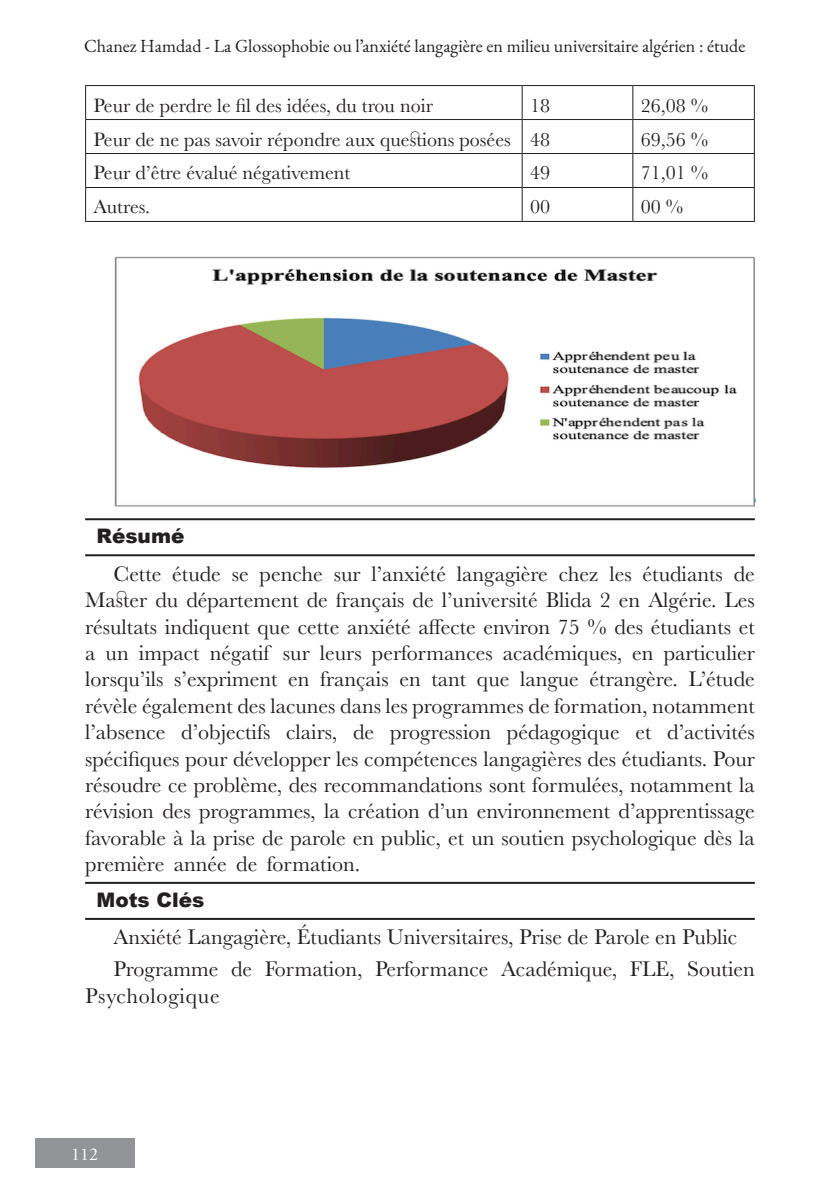
<style>
.page{position:relative;width:840px;height:1191px;background:#fff}
.page>*{position:absolute;margin:0;border:0;box-sizing:border-box;transform-origin:0 0}
.t1{font:22px/26.4px "Baskerville";color:#231f20;text-align:justify}
.t2{font:22px "Baskerville";letter-spacing:.035em;color:#231f20}
.t3{font:20px "Baskerville";color:#231f20}
.t4{font:900 20px "Arial";color:#231f20}
.t5{font:18px "EB Garamond";color:#231f20}
.t6{font:18px "Adobe Garamond Pro";color:#fff}
</style>
<div class="page">
<div style="left:35px;top:1138px;width:100px;height:30px;background:#919396"></div>
<hr style="left:85px;top:518px;width:669px;height:2px;background:#231f20">
<hr style="left:85px;top:554px;width:669px;height:2px;background:#231f20">
<hr style="left:85px;top:882px;width:669px;height:2px;background:#231f20">
<hr style="left:85px;top:918px;width:669px;height:2px;background:#231f20">
<hr style="left:85px;top:85px;width:437px;height:1px;background:#231f20">
<hr style="left:85px;top:86px;width:1px;height:33px;background:#231f20">
<hr style="left:522px;top:85px;width:110px;height:1px;background:#231f20">
<hr style="left:521px;top:86px;width:1px;height:33px;background:#231f20">
<hr style="left:632px;top:85px;width:122px;height:1px;background:#231f20">
<hr style="left:632px;top:86px;width:1px;height:33px;background:#231f20">
<hr style="left:753px;top:86px;width:1px;height:33px;background:#231f20">
<hr style="left:85px;top:119px;width:437px;height:1px;background:#231f20">
<hr style="left:85px;top:120px;width:1px;height:33px;background:#231f20">
<hr style="left:522px;top:119px;width:110px;height:1px;background:#231f20">
<hr style="left:521px;top:120px;width:1px;height:33px;background:#231f20">
<hr style="left:632px;top:119px;width:122px;height:1px;background:#231f20">
<hr style="left:632px;top:120px;width:1px;height:33px;background:#231f20">
<hr style="left:753px;top:120px;width:1px;height:33px;background:#231f20">
<hr style="left:85px;top:153px;width:437px;height:1px;background:#231f20">
<hr style="left:85px;top:154px;width:1px;height:33px;background:#231f20">
<hr style="left:522px;top:153px;width:110px;height:1px;background:#231f20">
<hr style="left:521px;top:154px;width:1px;height:33px;background:#231f20">
<hr style="left:632px;top:153px;width:122px;height:1px;background:#231f20">
<hr style="left:632px;top:154px;width:1px;height:33px;background:#231f20">
<hr style="left:753px;top:154px;width:1px;height:33px;background:#231f20">
<hr style="left:85px;top:187px;width:437px;height:1px;background:#231f20">
<hr style="left:85px;top:188px;width:1px;height:33px;background:#231f20">
<hr style="left:522px;top:187px;width:110px;height:1px;background:#231f20">
<hr style="left:521px;top:188px;width:1px;height:33px;background:#231f20">
<hr style="left:632px;top:187px;width:122px;height:1px;background:#231f20">
<hr style="left:632px;top:188px;width:1px;height:33px;background:#231f20">
<hr style="left:753px;top:188px;width:1px;height:33px;background:#231f20">
<hr style="left:85px;top:221px;width:437px;height:1px;background:#231f20">
<hr style="left:522px;top:221px;width:110px;height:1px;background:#231f20">
<hr style="left:632px;top:221px;width:122px;height:1px;background:#231f20">
<img style="left:114px;top:256px;width:641px;height:251px">
<p class="t5" style="left:84px;top:34px;width:662px">Chanez Hamdad - La Glossophobie ou l’anxiété langagière en milieu universitaire algérien : étude</p>
<p class="t3" style="left:94px;top:92px;width:341px">Peur de perdre le fil des idées, du trou noir</p>
<p class="t3" style="left:530px;top:92px;width:21px">18</p>
<p class="t3" style="left:640px;top:92px;width:69px">26,08 %</p>
<p class="t3" style="left:94px;top:126px;width:458px">Peur de ne pas savoir répondre aux questions posées 48</p>
<p class="t3" style="left:640px;top:126px;width:69px">69,56 %</p>
<p class="t3" style="left:94px;top:160px;width:258px">Peur d’être évalué négativement</p>
<p class="t3" style="left:530px;top:160px;width:21px">49</p>
<p class="t3" style="left:640px;top:160px;width:69px">71,01 %</p>
<p class="t3" style="left:94px;top:194px;width:58px">Autres.</p>
<p class="t3" style="left:530px;top:194px;width:21px">00</p>
<p class="t3" style="left:640px;top:194px;width:44px">00 %</p>
<p class="t4" style="left:96px;top:521px;width:89px">Résumé</p>
<p class="t1" style="left:85px;top:560px;width:671px;text-indent:28px">Cette étude se penche sur l’anxiété langagière chez les étudiants de Master du département de français de l’université Blida 2 en Algérie. Les résultats indiquent que cette anxiété affecte environ 75 % des étudiants et a un impact négatif sur leurs performances académiques, en particulier lorsqu’ils s’expriment en français en tant que langue étrangère. L’étude révèle également des lacunes dans les programmes de formation, notamment l’absence d’objectifs clairs, de progression pédagogique et d’activités spécifiques pour développer les compétences langagières des étudiants. Pour résoudre ce problème, des recommandations sont formulées, notamment la révision des programmes, la création d’un environnement d’apprentissage favorable à la prise de parole en public, et un soutien psychologique dès la première année de formation.</p>
<p class="t4" style="left:96px;top:885px;width:109px">Mots Clés</p>
<p class="t1" style="left:113px;top:921px;width:642px;line-height:32px">Anxiété Langagière, Étudiants Universitaires, Prise de Parole en Public<br>Programme de Formation, Performance Académique, FLE, Soutien</p>
<p class="t2" style="left:85px;top:981px;width:136px">Psychologique</p>
<p class="t6" style="left:71px;top:1143px;width:28px">112</p>
</div>
